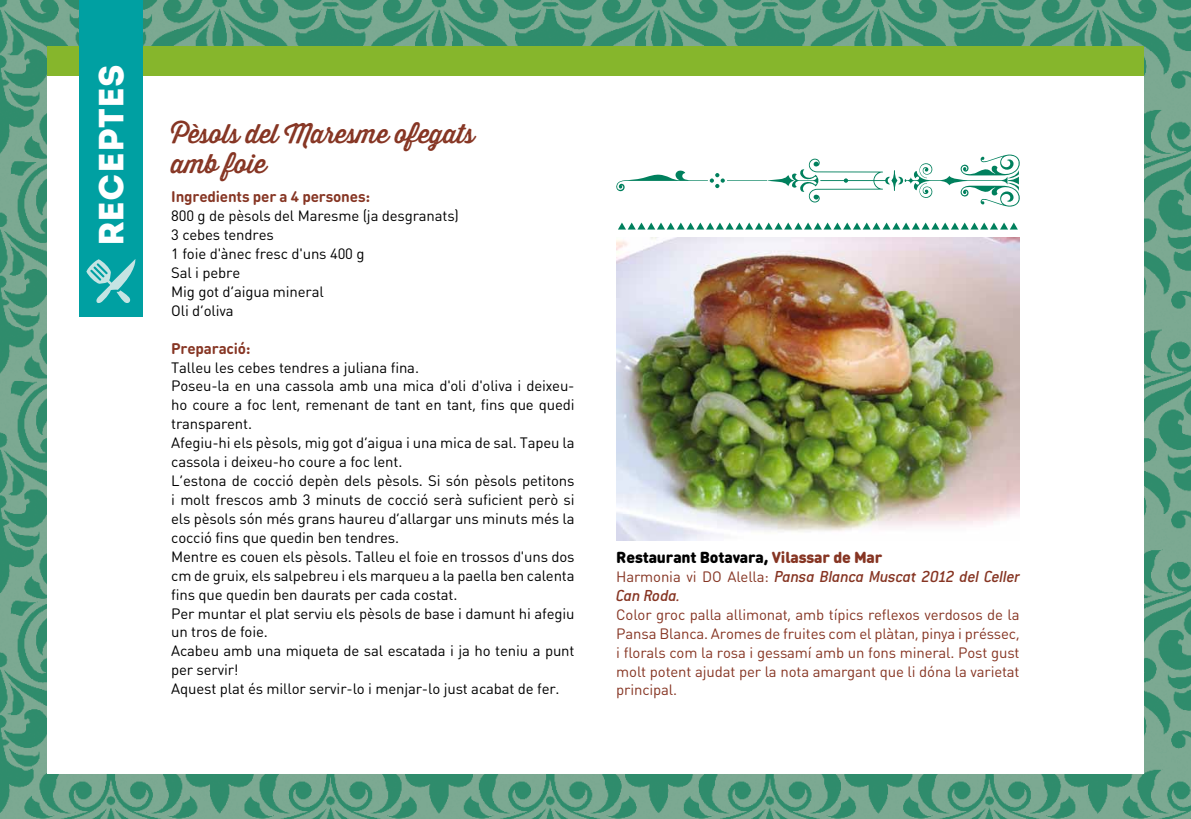
<style>
.page{position:relative;width:1191px;height:819px;background:#fff}
.page>*{position:absolute;margin:0;border:0;box-sizing:border-box;transform-origin:0 0}
.t1{font:35px "Intro";color:#fff}
.t2{font:26.25px/29.8px "Thirsty Rough Reg";letter-spacing:-.01em;color:#863523}
.t3{font:italic 500 17.5px/18.9px "Conduit ITC";letter-spacing:-.02em;color:#863523}
.t4{font:900 15.75px "DIN Round Pro";letter-spacing:-.01em;color:#000}
.t5{font:700 15.22px "DIN Round Pro";letter-spacing:-.01em;color:#863523}
.t6{font:14.88px/18.9px "DIN Round Pro";letter-spacing:-.01em;color:#000}
.t7{font:14.88px/18.9px "DIN Round Pro";letter-spacing:-.01em;color:#863523;text-align:justify}
.s1{color:#863523}
.s2{font-family:"DIN Round Pro";font-weight:400;font-style:normal;font-size:14.88px}
</style>
<div class="page">
<img style="left:0;top:0;width:1191px;height:819px">
<div style="left:47px;top:46px;width:1096px;height:727px;background:#fff"></div>
<div style="left:47px;top:46px;width:1096px;height:30px;background:#86b62c"></div>
<div style="left:79px;top:0;width:63px;height:316px;background:#00a0a2"></div>
<svg style="left:86px;top:259px;width:50px;height:44px"></svg>
<img style="left:616px;top:238px;width:403px;height:302px">
<svg style="left:618px;top:222px;width:399px;height:7px"></svg>
<svg style="left:616px;top:154px;width:404px;height:53px"></svg>
<h1 class="t1" style="left:90px;top:246px;width:183px;rotate:-90deg">RECEPTES</h1>
<h2 class="t2" style="left:171px;top:119px;width:305px">Pèsols del Maresme ofegats amb foie</h2>
<p class="t5" style="left:171px;top:186px;width:200px">Ingredients per a 4 persones:</p>
<p class="t6" style="left:171px;top:206px;width:289px">800 g de pèsols del Maresme (ja desgranats)<br>3 cebes tendres<br>1 foie d'ànec fresc d'uns 400 g<br>Sal i pebre<br>Mig got d’aigua mineral<br>Oli d’oliva</p>
<p class="t5" style="left:171px;top:337px;width:81px">Preparació:</p>
<p class="t6" style="left:171px;top:357px;width:405px">Talleu les cebes tendres a juliana fina.<br>Poseu-la en una cassola amb una mica d'oli d'oliva i deixeu&shy;ho coure a foc lent, remenant de tant en tant, fins que quedi transparent.<br>Afegiu-hi els pèsols, mig got d’aigua i una mica de sal. Tapeu la cassola i deixeu-ho coure a foc lent.<br>L’estona de cocció depèn dels pèsols. Si són pèsols petitons i molt frescos amb 3 minuts de cocció serà suficient però si els pèsols són més grans haureu d’allargar uns minuts més la cocció fins que quedin ben tendres.<br>Mentre es couen els pèsols. Talleu el foie en trossos d'uns dos cm de gruix, els salpebreu i els marqueu a la paella ben calenta fins que quedin ben daurats per cada costat.<br>Per muntar el plat serviu els pèsols de base i damunt hi afegiu un tros de foie.<br>Acabeu amb una miqueta de sal escatada i ja ho teniu a punt per servir!<br>Aquest plat és millor servir-lo i menjar-lo just acabat de fer.</p>
<p class="t4" style="left:616px;top:545px;width:268px">Restaurant Botavara, <span class="s1">Vilassar de Mar</span></p>
<p class="t3" style="left:616px;top:567px;width:405px"><span class="s2">Harmonia vi DO Alella:</span> Pansa Blanca Muscat 2012 del Celler<br>Can Roda.</p>
<p class="t7" style="left:616px;top:604px;width:405px">Color groc palla allimonat, amb típics reflexos verdosos de la Pansa Blanca. Aromes de fruites com el plàtan, pinya i préssec, i florals com la rosa i gessamí amb un fons mineral. Post gust molt potent ajudat per la nota amargant que li dóna la varietat principal.</p>
</div>
